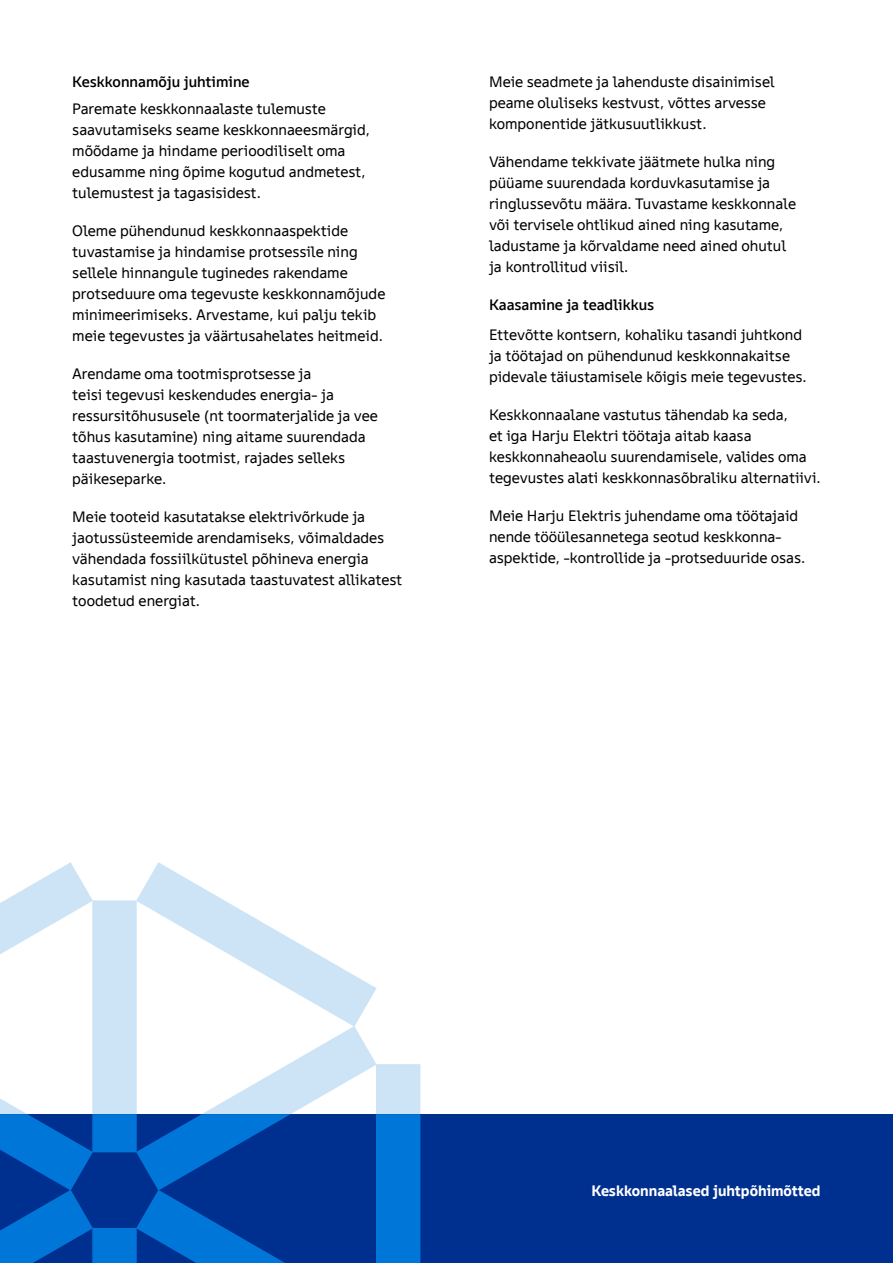
<style>
.page{position:relative;width:893px;height:1263px;background:#fff}
.page>*{position:absolute;margin:0;border:0;box-sizing:border-box;transform-origin:0 0}
.tekst{font:15px/21px "TT Fellows";color:#000}
.tekst-2{font:15px "TT Fellows Dm Bd";color:#fff}
.alapealkiri_2{font:500 15px "TT Fellows";color:#000}
.s1{font-weight:500}
</style>
<div class="page">
<svg style="left:0;top:862px;width:420px;height:252px"></svg>
<div style="left:0;top:1114px;width:893px;height:149px;background:#00308f"></div>
<svg style="left:0;top:1114px;width:420px;height:149px"></svg>
<p class="tekst" style="left:72px;top:68px;width:255px;line-height:26.5px"><span class="s1">Keskkonnamõju juhtimine<br></span>Paremate keskkonnaalaste tulemuste</p>
<p class="tekst" style="left:72px;top:119px;width:299px">saavutamiseks seame keskkonnaeesmärgid, mõõdame ja hindame perioodiliselt oma edusamme ning õpime kogutud andmetest, tulemustest ja tagasisidest.</p>
<p class="tekst" style="left:72px;top:220px;width:315px">Oleme pühendunud keskkonnaaspektide tuvastamise ja hindamise protsessile ning sellele hinnangule tuginedes rakendame protseduure oma tegevuste keskkonnamõjude minimeerimiseks. Arvestame, kui palju tekib meie tegevustes ja väärtusahelates heitmeid.</p>
<p class="tekst" style="left:72px;top:363px;width:307px">Arendame oma tootmisprotsesse ja<br>teisi tegevusi keskendudes energia- ja ressursitõhususele (nt toormaterjalide ja vee tõhus kasutamine) ning aitame suurendada taastuvenergia tootmist, rajades selleks päikeseparke.</p>
<p class="tekst" style="left:72px;top:506px;width:331px">Meie tooteid kasutatakse elektrivõrkude ja jaotussüsteemide arendamiseks, võimaldades vähendada fossiilkütustel põhineva energia kasutamist ning kasutada taastuvatest allikatest toodetud energiat.</p>
<p class="tekst" style="left:489px;top:71px;width:287px">Meie seadmete ja lahenduste disainimisel peame oluliseks kestvust, võttes arvesse komponentide jätkusuutlikkust.</p>
<p class="tekst" style="left:489px;top:151px;width:309px">Vähendame tekkivate jäätmete hulka ning püüame suurendada korduvkasutamise ja ringlussevõtu määra. Tuvastame keskkonnale või tervisele ohtlikud ained ning kasutame, ladustame ja kõrvaldame need ained ohutul ja kontrollitud viisil.</p>
<p class="alapealkiri_2" style="left:489px;top:296px;width:167px">Kaasamine ja teadlikkus</p>
<p class="tekst" style="left:489px;top:324px;width:319px">Ettevõtte kontsern, kohaliku tasandi juhtkond ja töötajad on pühendunud keskkonnakaitse pidevale täiustamisele kõigis meie tegevustes.</p>
<p class="tekst" style="left:489px;top:404px;width:333px">Keskkonnaalane vastutus tähendab ka seda,<br>et iga Harju Elektri töötaja aitab kaasa keskkonnaheaolu suurendamisele, valides oma tegevustes alati keskkonnasõbraliku alternatiivi.</p>
<p class="tekst" style="left:489px;top:505px;width:318px">Meie Harju Elektris juhendame oma töötajaid nende tööülesannetega seotud keskkonna&shy;aspektide, -kontrollide ja -protseduuride osas.</p>
<p class="tekst-2" style="left:591px;top:1181px;width:231px">Keskkonnaalased juhtpõhimõtted</p>
</div>
